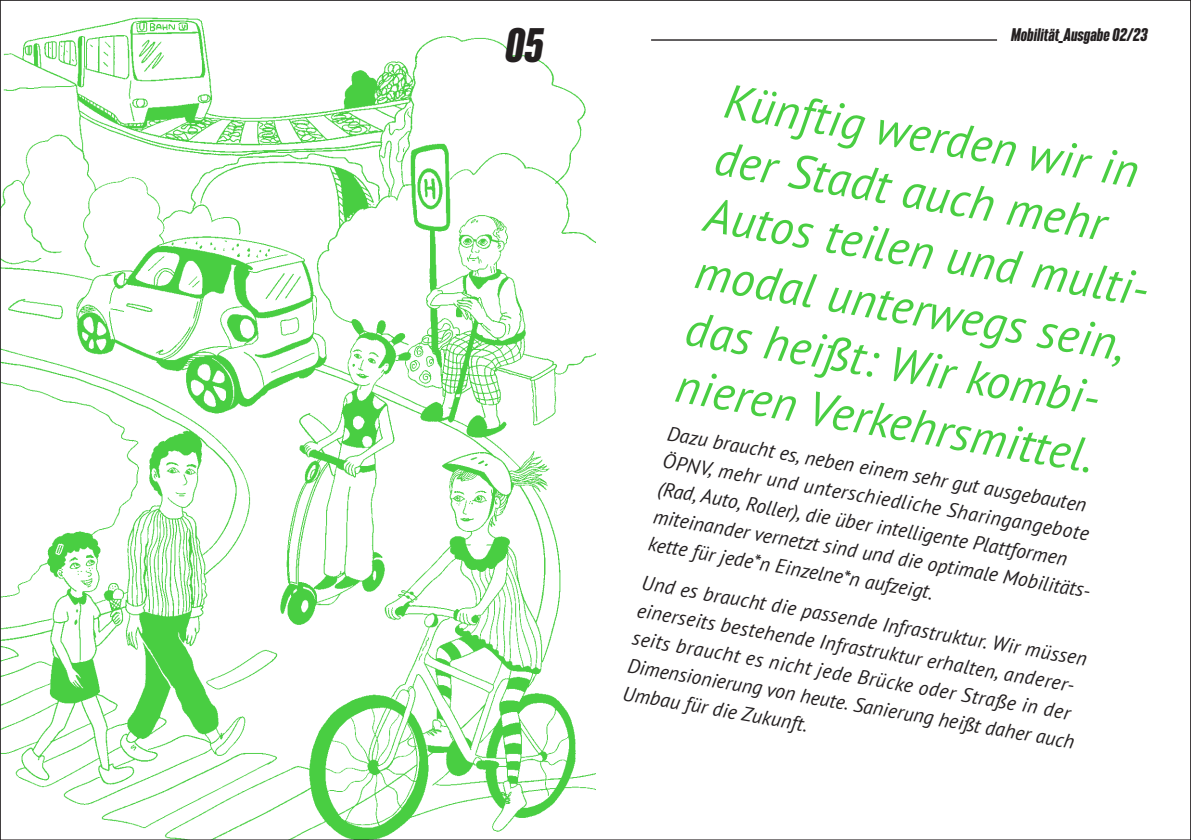
<style>
.page{position:relative;width:1191px;height:840px;background:#fff}
.page>*{position:absolute;margin:0;border:0;box-sizing:border-box;transform-origin:0 0}
.t1{font:italic 48px/57.6px "PT Sans";color:#49ce42}
.t2{font:italic 700 42.2px "Bereit";color:#231f20}
.t3{font:italic 20px/28px "PT Sans";color:#231f20}
.t4{font:italic 700 16px "Bereit";color:#231f20}
</style>
<div class="page">
<img style="left:2px;top:17px;width:593px;height:820px">
<hr style="left:651px;top:39px;width:346px;height:2px;background:#231f20">
<p class="t2" style="left:505px;top:20px;width:39px">05</p>
<p class="t4" style="left:1011px;top:25px;width:138px">Mobilität_Ausgabe 02/23</p>
<p class="t1" style="left:730px;top:70px;width:452px;rotate:10deg">Künftig werden wir in der Stadt auch mehr<br>Autos teilen und multi&shy;modal unterwegs sein, das heißt: Wir kombi&shy;nieren Verkehrsmittel.</p>
<p class="t3" style="left:670px;top:417px;width:448px;rotate:10deg">Dazu braucht es, neben einem sehr gut ausgebauten ÖPNV, mehr und unterschiedliche Sharingangebote (Rad, Auto, Roller), die über intelligente Plattformen miteinander vernetzt sind und die optimale Mobilitäts&shy;kette für jede*n Einzelne*n aufzeigt.</p>
<p class="t3" style="left:645px;top:566px;width:455px;rotate:10deg">Und es braucht die passende Infrastruktur. Wir müssen einerseits bestehende Infrastruktur erhalten, anderer&shy;seits braucht es nicht jede Brücke oder Straße in der Dimensionierung von heute. Sanierung heißt daher auch Umbau für die Zukunft.</p>
</div>
